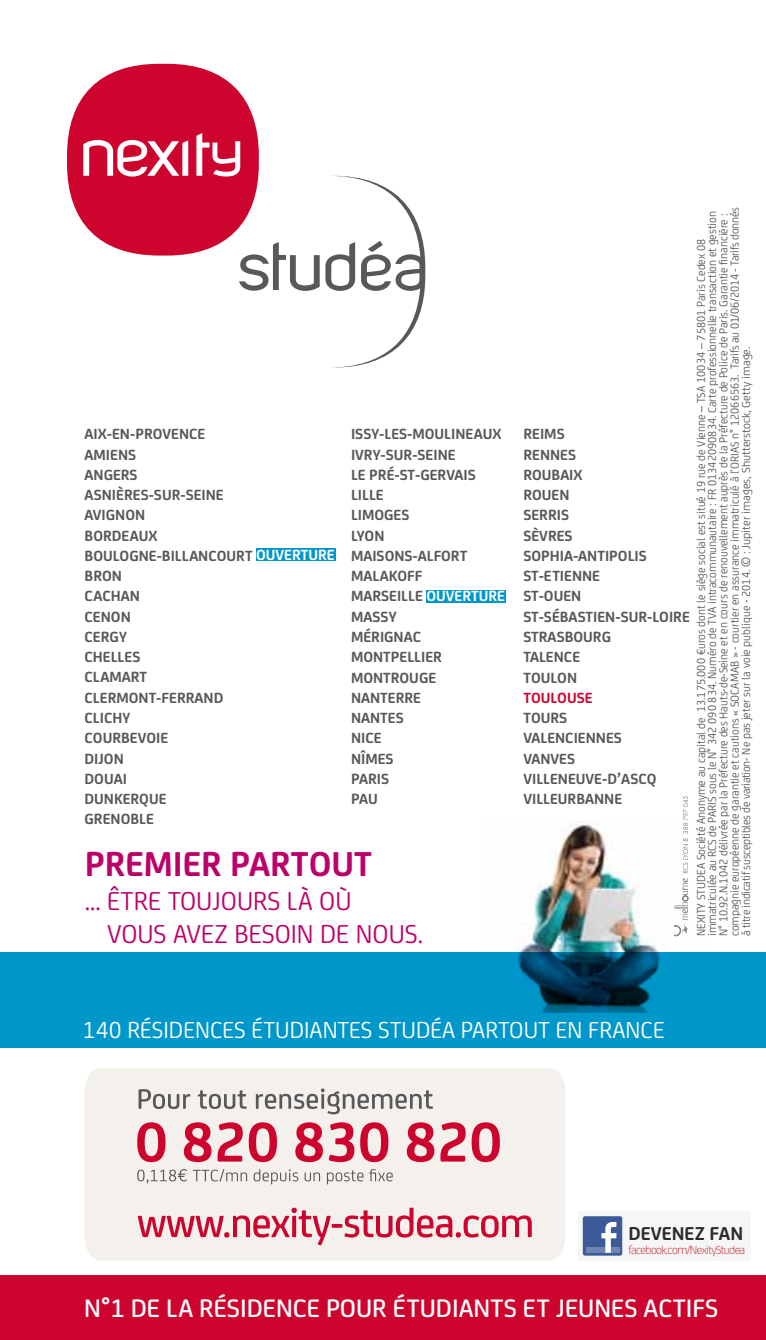
<style>
.page{position:relative;width:766px;height:1340px;background:#fff}
.page>*{position:absolute;margin:0;border:0;box-sizing:border-box;transform-origin:0 0}
.t1{font:700 36.9px "Nexity";color:#bc006a}
.t2{font:27.68px "Nexity";letter-spacing:.06em;color:#bc006a}
.t3{font:500 27px "Nexity";color:#fff}
.t4{font:24.75px "Nexity";color:#fff}
.t5{font:700 20.03px "Nexity";color:#2c2c2c}
.t6{font:700 15.75px/20.2px "Nexity";color:#58585a}
.t7{font:700 15.75px "Nexity";color:#fff}
.t8{font:700 15.75px "Nexity";color:#cd042e}
.t9{font:12.38px/11.2px "Nexity";color:#58585a;scale:.96 1}
.t10{font:300 12.38px "Nexity";letter-spacing:-.05em;color:#c4272e}
.s1{color:#fff}
</style>
<div class="page">
<div style="left:0;top:1275px;width:765px;height:64px;background:#cd042e"></div>
<div style="left:85px;top:1068px;width:480px;height:192px;background:#f4f1ec"></div>
<svg style="left:138px;top:1089px;width:52px;height:20px"></svg>
<svg style="left:198px;top:1090px;width:48px;height:19px"></svg>
<svg style="left:256px;top:1088px;width:176px;height:26px;background:#cbc9c6"></svg>
<svg style="left:137px;top:1169px;width:50px;height:14px"></svg>
<svg style="left:193px;top:1169px;width:54px;height:12px"></svg>
<svg style="left:253px;top:1169px;width:45px;height:15px"></svg>
<svg style="left:304px;top:1172px;width:16px;height:9px"></svg>
<svg style="left:327px;top:1170px;width:36px;height:14px"></svg>
<svg style="left:369px;top:1169px;width:23px;height:12px"></svg>
<svg style="left:137px;top:1122px;width:28px;height:40px"></svg>
<svg style="left:184px;top:1122px;width:27px;height:40px"></svg>
<svg style="left:217px;top:1122px;width:26px;height:39px"></svg>
<svg style="left:249px;top:1122px;width:28px;height:40px"></svg>
<svg style="left:295px;top:1122px;width:59px;height:40px;background:#e0788b"></svg>
<svg style="left:360px;top:1122px;width:28px;height:40px"></svg>
<svg style="left:406px;top:1122px;width:28px;height:40px"></svg>
<svg style="left:440px;top:1122px;width:25px;height:39px"></svg>
<svg style="left:471px;top:1122px;width:28px;height:40px"></svg>
<svg style="left:138px;top:1207px;width:192px;height:38px;background:#e9b2ba"></svg>
<svg style="left:331px;top:1223px;width:11px;height:4px"></svg>
<svg style="left:344px;top:1207px;width:187px;height:30px;background:#e7a4ae"></svg>
<div style="left:577px;top:1210px;width:173px;height:50px;background:#f6f6f6"></div>
<div style="left:582px;top:1216px;width:40px;height:39px;background:#3c5a98;border-radius:2px"></div>
<div style="left:585px;top:1247px;width:34px;height:5px;background:#6e85b4"></div>
<svg style="left:601px;top:1222px;width:15px;height:30px"></svg>
<div style="left:256px;top:548px;width:80px;height:13px;background:#0097ca"></div>
<div style="left:426px;top:590px;width:80px;height:12px;background:#0097ca"></div>
<img style="left:518px;top:821px;width:171px;height:131px">
<div style="left:0;top:952px;width:765px;height:96px;background:#0097ca"></div>
<svg style="left:674px;top:796px;width:14px;height:140px"></svg>
<svg style="left:239px;top:242px;width:80px;height:49px"></svg>
<svg style="left:325px;top:176px;width:100px;height:191px"></svg>
<div style="left:67px;top:64px;width:192px;height:191px;background:#cd042e;border-radius:92px"></div>
<svg style="left:83px;top:140px;width:105px;height:37px"></svg>
<svg style="left:196px;top:133px;width:44px;height:43px"></svg>
<p class="t6" style="left:85px;top:423px;width:69px">AIX-EN-PROVE</p>
<p class="t6" style="left:179px;top:423px;width:19px">NCE</p>
<p class="t6" style="left:85px;top:443px;width:182px">AMIENS<br>ANGERS<br>ASNIÈRES-SUR-SEINE<br>AVIGNON<br>BORDEAUX<br>BOULOGNE-BI LLANCOURT <span class="s1">OUVER</span></p>
<p class="t7" style="left:301px;top:542px;width:17px">TURE</p>
<p class="t6" style="left:85px;top:565px;width:57px">BRON<br>CACHAN<br>CENON<br>CERGY<br>CHELLE</p>
<p class="t6" style="left:85px;top:646px;width:64px;text-indent:48px">S<br>CLAMART<br>CLER</p>
<p class="t6" style="left:116px;top:686px;width:54px">MONT-FERR</p>
<p class="t6" style="left:194px;top:686px;width:30px">AND</p>
<p class="t6" style="left:85px;top:706px;width:47px">CLICHY<br>COUR</p>
<p class="t6" style="left:85px;top:727px;width:84px;text-indent:37px">BEVOIE<br>DIJON<br>DOUAI<br>DUNKERQUE<br>GRENOBLE</p>
<p class="t6" style="left:351px;top:423px;width:152px">ISSY-LES-MOULINEAUX<br>IVRY-SUR-SEINE<br>LE PRÉ-ST-GERVAIS<br>LILLE<br>LIMOGES<br>LYON<br>MAISONS-ALFOR</p>
<p class="t6" style="left:459px;top:544px;width:9px">T</p>
<p class="t6" style="left:351px;top:565px;width:86px">MALAKOFF<br>MARSEILLE <span class="s1">OUVER</span></p>
<p class="t7" style="left:471px;top:584px;width:17px">TURE</p>
<p class="t6" style="left:351px;top:605px;width:85px">MASSY<br>MÉRIGNAC<br>MONTPELLIER<br>MONTROUGE<br>NANTERRE<br>NANTES<br>NICE<br>NÎMES<br>PARIS<br>PAU</p>
<h1 class="t1" style="left:85px;top:836px;width:289px">PREMIER PARTOUT</h1>
<h2 class="t2" style="left:85px;top:880px;width:98px">… ÊTRE TOUJOURS</h2>
<h2 class="t2" style="left:287px;top:880px;width:66px">LÀ OÙ</h2>
<h2 class="t2" style="left:107px;top:914px;width:16px">VOUS</h2>
<h2 class="t2" style="left:173px;top:914px;width:89px">AVEZ BESOIN</h2>
<h2 class="t2" style="left:320px;top:914px;width:52px">DE NOUS</h2>
<h2 class="t2" style="left:417px;top:914px;width:7px">.</h2>
<p class="t9" style="left:694px;top:936px;width:760px;rotate:-90deg">NEXITY STUDEA SOCIÉTÉ ANONYME AU CAPITAL DE 13.175.000 €UROS DONT LE SIÈGE SOCIAL EST SITUÉ 19 RUE DE VIENNE – TSA 10034 – 75801 PARIS CEDEX 08<br>IMMATRICULÉE AU RCS DE PARIS SOUS LE N° 342 090 834. NUMÉRO DE TVA INTRACOMMUNAUTAIRE : FR 01342090834. CARTE PROFESSIONNELLE TRANSACTION ET GESTION N° 10.92.N.1042 DÉLIVRÉE PAR LA PRÉFECTURE DES HAUTS-DE-SEINE ET EN COURS DE RENOUVELLEMENT AUPRÈS DE LA PRÉFECTURE DE POLICE DE PARIS. GARANTIE FINANCIÈRE :<br>COMPAGNIE EUROPÉENNE DE GARANTIE ET CAUTIONS « SOCAMAB » - COURTIER EN ASSURANCE IMMATRICULÉ À L’ORIAS N° 12066563. TARIFS AU 01/06/2014 - TARIFS DONNÉS À TITRE INDICATIF SUSCEPTIBLES DE VARIATION- NE PAS JETER SUR LA VOIE PUBLIQUE - 2014. © : JUPITER IMAGES, SHUTTERSTOCK, GETTY IMAGE.</p>
<p class="t6" style="left:523px;top:423px;width:61px">REIMS<br>RENNES<br>ROU BAIX<br>ROUE</p>
<p class="t6" style="left:523px;top:484px;width:159px;text-indent:36px">N<br>SERRIS<br>SÈVRES<br>SOPHIA-ANTIPOLIS<br>ST-ETIENNE<br>ST-OUE N<br>ST-SÉBASTIEN-SUR-LO IRE<br>STRASBOURG<br>TALENCE<br>TOULO</p>
<p class="t6" style="left:567px;top:666px;width:12px">N</p>
<p class="t8" style="left:523px;top:685px;width:18px">TOULOU</p>
<p class="t8" style="left:576px;top:685px;width:16px">SE</p>
<p class="t6" style="left:523px;top:706px;width:100px">TOURS<br>VALENCIENNES<br>VANVES<br>VILLENEUVE</p>
<p class="t6" style="left:602px;top:767px;width:56px">-D’ASCQ</p>
<p class="t6" style="left:523px;top:787px;width:22px">VILLEUR</p>
<p class="t6" style="left:576px;top:787px;width:46px">BANNE</p>
<h3 class="t4" style="left:83px;top:1012px;width:583px">140 RÉSIDENCES ÉTUDIANTES STUDÉA PARTOUT EN FRANCE</h3>
<h3 class="t5" style="left:628px;top:1218px;width:116px">DEVENEZ FAN</h3>
<p class="t10" style="left:628px;top:1241px;width:118px">facebook.com/NexityStudea</p>
<h3 class="t3" style="left:84px;top:1288px;width:635px">N°1 DE LA RÉSIDENCE POUR ÉTUDIANTS ET JEUNES ACTIFS</h3>
</div>
